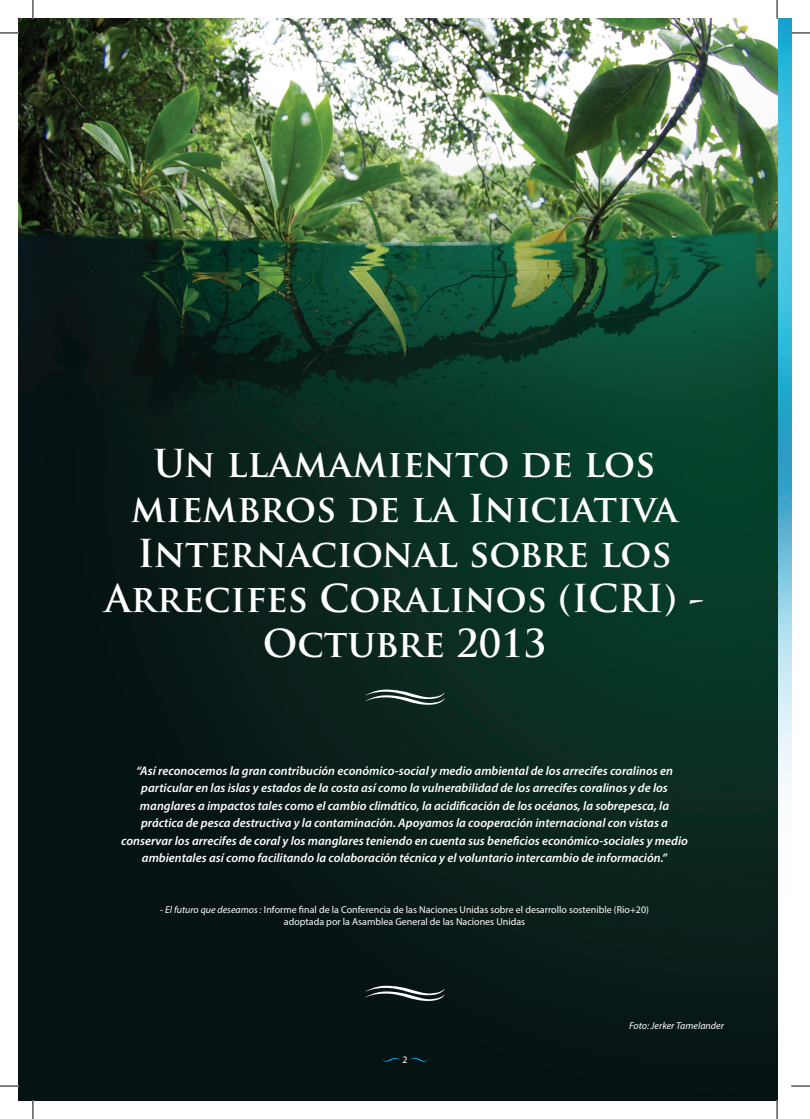
<style>
.page{position:relative;width:810px;height:1119px;background:#fff}
.page>*{position:absolute;margin:0;border:0;box-sizing:border-box;transform-origin:0 0}
.t1{font:700 37.5px/45px "Trajan Pro";color:#fff;text-align:center}
.t2{font:italic 600 12.5px/17.5px "Myriad Pro";color:#fff;text-align:center}
.t3{font:10px/12px "Myriad Pro";color:#fff;text-align:center}
.t4{font:italic 10px "Myriad Pro";color:#fff}
.s1{font-style:italic}
</style>
<div class="page">
<img style="left:777px;top:19px;width:14px;height:1050px">
<img style="left:19px;top:19px;width:758px;height:1080px">
<svg style="left:365px;top:689px;width:80px;height:15px"></svg>
<svg style="left:365px;top:985px;width:80px;height:15px"></svg>
<svg style="left:382px;top:1057px;width:18px;height:4px"></svg>
<svg style="left:410px;top:1057px;width:18px;height:4px"></svg>
<svg style="left:0;top:32px;width:19px;height:2px"></svg>
<svg style="left:791px;top:32px;width:19px;height:2px"></svg>
<svg style="left:0;top:1085px;width:19px;height:1px"></svg>
<svg style="left:791px;top:1085px;width:19px;height:1px"></svg>
<svg style="left:32px;top:0;width:2px;height:19px"></svg>
<svg style="left:32px;top:1099px;width:2px;height:19px"></svg>
<svg style="left:776px;top:0;width:2px;height:19px"></svg>
<svg style="left:776px;top:1099px;width:2px;height:19px"></svg>
<h1 class="t1" style="left:105px;top:441px;width:601px">Un llamamiento de los miembros de la Iniciativa<br>Internacional sobre los<br>Arrecifes Coralinos (ICRI) -<br>Octubre 2013</h1>
<p class="t2" style="left:121px;top:761px;width:568px">“Así reconocemos la gran contribución económico-social y medio ambiental de los arrecifes coralinos en particular en las islas y estados de la costa así como la vulnerabilidad de los arrecifes coralinos y de los manglares a impactos tales como el cambio climático, la acidificación de los océanos, la sobrepesca, la práctica de pesca destructiva y la contaminación. Apoyamos la cooperación internacional con vistas a conservar los arrecifes de coral y los manglares teniendo en cuenta sus beneficios económico-sociales y medio ambientales así como facilitando la colaboración técnica y el voluntario intercambio de información.”</p>
<p class="t3" style="left:160px;top:903px;width:490px">- <span class="s1">El futuro que deseamos :</span> Informe final de la Conferencia de las Naciones Unidas sobre el desarrollo sostenible (Rio+20) adoptada por la Asamblea General de las Naciones Unidas</p>
<p class="t3" style="left:402px;top:1053px;width:7px">2</p>
<p class="t4" style="left:629px;top:1019px;width:96px">Foto: Jerker Tamelander</p>
</div>
